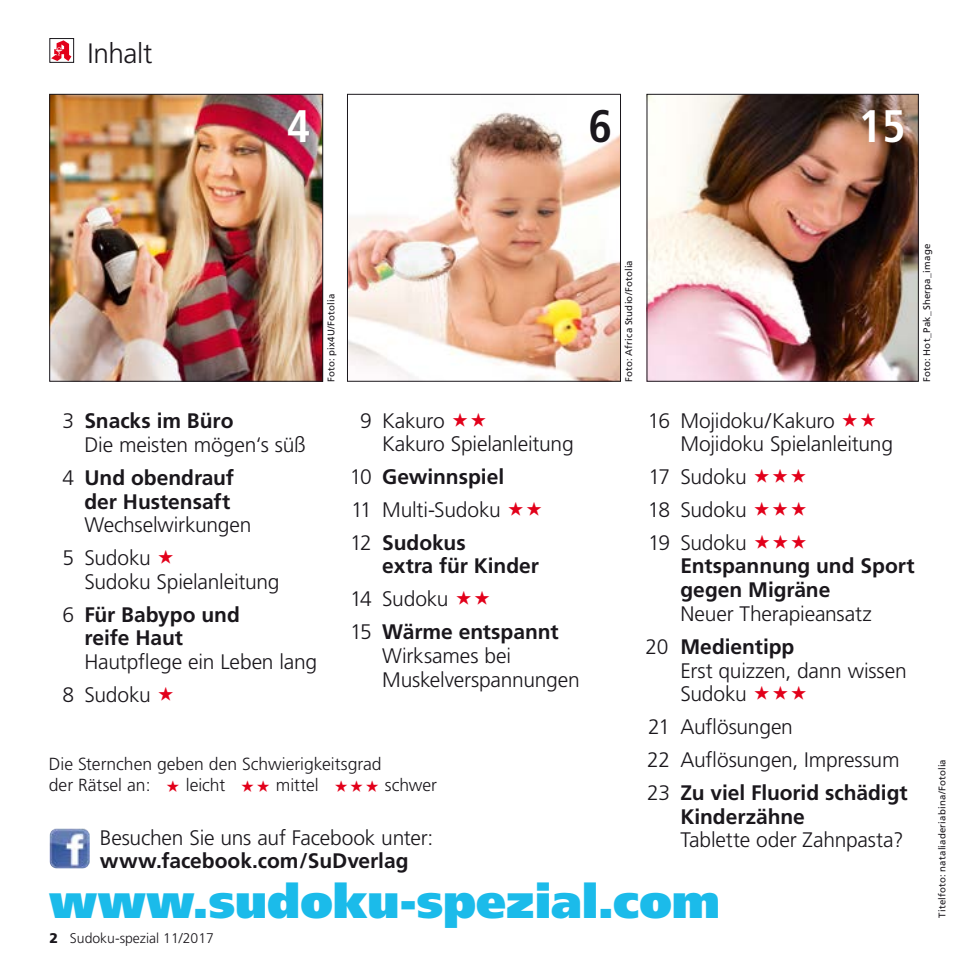
<style>
.page{position:relative;width:968px;height:968px;background:#fff}
.page>*{position:absolute;margin:0;border:0;box-sizing:border-box;transform-origin:0 0}
.t1{font:900 47.43px "Frutiger LT Std";letter-spacing:-.005em;color:#1bbbea}
.t2{font:700 condensed 45.5px "Frutiger LT Std";color:#fff}
.t3{font:700 condensed 45.5px "Frutiger LT Std";color:#1a171c}
.t4{font:300 28px "Frutiger LT Std";letter-spacing:-.015em;color:#1a171c}
.t5{font:300 21px/32.7px "Frutiger";letter-spacing:-.01em;color:#1a171c}
.t6{font:700 21px/23.8px "Frutiger";color:#1a171c}
.t7{font:300 17.5px/21px "Frutiger";color:#1a171c}
.t8{font:300 14px "Frutiger LT Std";color:#1a171c}
.t9{font:9.62px "Frutiger LT Std";letter-spacing:.02em;color:#1a171c}
.s1{font-weight:700}
.s2{font-weight:300}
.s3{font-weight:900}
</style>
<div class="page">
<img style="left:50px;top:828px;width:6px;height:40px">
<img style="left:51px;top:96px;width:270px;height:283px">
<div style="left:49px;top:94px;width:274px;height:287px;border:1px solid #1a171c"></div>
<img style="left:349px;top:112px;width:270px;height:267px">
<div style="left:347px;top:94px;width:274px;height:287px;border:1px solid #1a171c"></div>
<img style="left:648px;top:96px;width:268px;height:283px">
<div style="left:646px;top:94px;width:272px;height:287px;border:1px solid #1a171c"></div>
<svg style="left:52px;top:40px;width:20px;height:21px"></svg>
<div style="left:50px;top:38px;width:24px;height:25px;border:1px solid #1a171c"></div>
<h3 class="t4" style="left:87px;top:37px;width:67px">Inhalt</h3>
<h2 class="t3" style="left:588px;top:100px;width:25px">6</h2>
<h2 class="t2" style="left:287px;top:100px;width:25px">4</h2>
<h2 class="t2" style="left:858px;top:100px;width:49px">15</h2>
<p class="t9" style="left:325px;top:382px;width:90px;rotate:-90deg">Foto: pix4U/Fotolia</p>
<p class="t9" style="left:623px;top:382px;width:123px;rotate:-90deg">Foto: Africa Studio/Fotolia</p>
<p class="t9" style="left:921px;top:382px;width:140px;rotate:-90deg">Foto: Hot_Pak_Sherpa_image</p>
<p class="t5" style="left:84px;top:409px;width:223px;line-height:23.8px;text-indent:-22px">3 <span class="s1">Snacks im Büro<br></span>Die meisten mögen‘s süß</p>
<p class="t6" style="left:62px;top:465px;width:173px;text-align:right"><span class="s2">4</span> Und obendrauf der Hustensaft</p>
<p class="t5" style="left:62px;top:508px;width:190px;text-indent:22px">Wechselwirkungen<br>5 Sudoku</p>
<p class="t5" style="left:62px;top:565px;width:219px;text-indent:22px">Sudoku Spielanleitung<br>6 <span class="s1">Für Babypo und</span></p>
<p class="t6" style="left:84px;top:626px;width:100px">reife Haut</p>
<p class="t5" style="left:62px;top:645px;width:256px;text-indent:22px">Hautpflege ein Leben lang<br>8 Sudoku</p>
<p class="t5" style="left:382px;top:408px;width:193px;line-height:23.8px;text-indent:-22px">9 Kakuro<br>Kakuro Spielanleitung</p>
<p class="t5" style="left:350px;top:460px;width:156px">10 <span class="s1">Gewinnspiel<br></span>11 Multi-Sudoku<br>12 <span class="s1">Sudokus</span></p>
<p class="t6" style="left:382px;top:554px;width:158px">extra für Kinder</p>
<p class="t6" style="left:350px;top:582px;width:210px;line-height:32.7px"><span class="s2">14 Sudoku<br>15</span> Wärme entspannt</p>
<p class="t5" style="left:382px;top:643px;width:199px;line-height:23.8px">Wirksames bei<br>Muskelverspannungen</p>
<p class="t7" style="left:49px;top:753px;width:334px">Die Sternchen geben den Schwierigkeitsgrad der Rätsel an:</p>
<p class="t7" style="left:186px;top:774px;width:41px">leicht</p>
<p class="t7" style="left:276px;top:774px;width:44px">mittel</p>
<p class="t7" style="left:385px;top:774px;width:54px">schwer</p>
<p class="t5" style="left:680px;top:408px;width:214px;line-height:23.8px;text-indent:-32px">16 Mojidoku/Kakuro<br>Mojidoku Spielanleitung</p>
<p class="t5" style="left:648px;top:460px;width:100px;text-align:justify">17 Sudoku 18 Sudoku 19 Sudoku</p>
<p class="t6" style="left:680px;top:554px;width:236px">Entspannung und Sport gegen Migräne</p>
<p class="t5" style="left:645px;top:597px;width:227px;text-indent:35px">Neuer Therapieansatz<br>20 <span class="s1">Medientipp</span></p>
<p class="t5" style="left:680px;top:658px;width:228px;line-height:23.8px">Erst quizzen, dann wissen<br>Sudoku</p>
<p class="t5" style="left:647px;top:710px;width:262px">21 Auflösungen<br>22 Auflösungen, Impressum<br>23 <span class="s1">Zu viel Fluorid schädigt</span></p>
<p class="t6" style="left:680px;top:804px;width:126px">Kinderzähne</p>
<p class="t5" style="left:100px;top:820px;width:335px">Besuchen Sie uns auf Facebook unter:</p>
<p class="t5" style="left:680px;top:823px;width:225px">Tablette oder Zahnpasta?</p>
<p class="t6" style="left:100px;top:848px;width:310px">www.facebook.com/SuDverlag</p>
<h1 class="t1" style="left:50px;top:872px;width:671px">www.sudoku-spezial.com</h1>
<p class="t8" style="left:50px;top:930px;width:166px"><span class="s3">2</span> Sudoku-spezial 11/2017</p>
<p class="t9" style="left:936px;top:917px;width:160px;rotate:-90deg">Titelfoto: nataliaderiabina/Fotolia</p>
</div>
